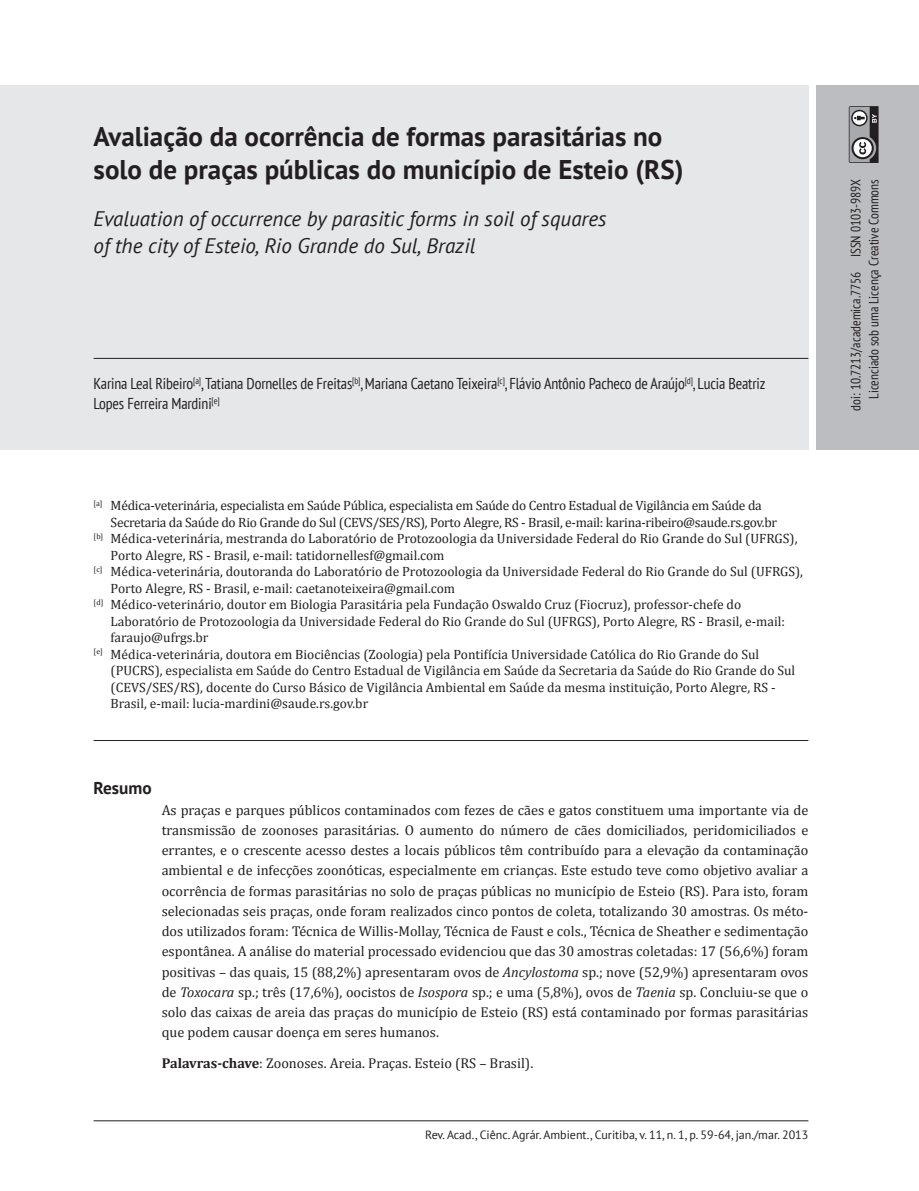
<style>
.page{position:relative;width:919px;height:1191px;background:#fff}
.page>*{position:absolute;margin:0;border:0;box-sizing:border-box;transform-origin:0 0}
.Título_Artigo{font:700 27px/33px "PT Sans";color:#231f20}
.Título_-_Língua_Estr{font:italic 21px/27px "PT Sans";color:#231f20}
.Título_-_Resumo{font:700 17.25px "PT Sans";color:#231f20}
.Nomes_-_Autores{font:condensed 15.75px/20.2px "PT Sans";letter-spacing:-.01em;color:#231f20}
.Texto_-_Resumo{font:14.25px/20.2px "Cambria";color:#231f20;text-align:justify}
.Palavras-chave{font:14.25px "Cambria";color:#231f20}
.Lista_-_Autores{font:13.5px/16.5px "Cambria";color:#231f20}
.Lista_-_Autores-2{font:13.5px/16.5px "Cambria";letter-spacing:-.02em;color:#231f20}
.Cabeçalho_Commons{font:condensed 13.5px "PT Sans";color:#231f20}
.Rodapé{font:12px "PT Sans";color:#231f20}
.s1{font-style:italic}
.s2{font-weight:700}
</style>
<div class="page">
<hr style="left:94px;top:1120px;width:714px;height:1px;background:#231f20">
<div style="left:0;top:85px;width:808px;height:365px;background:#e6e7e9"></div>
<div style="left:816px;top:85px;width:102px;height:365px;background:#bcbdc0"></div>
<svg style="left:848px;top:106px;width:30px;height:57px;background:#838284"></svg>
<hr style="left:94px;top:358px;width:714px;height:1px;background:#231f20">
<hr style="left:94px;top:740px;width:714px;height:1px;background:#231f20">
<p class="Título_Artigo" style="left:94px;top:119px;width:591px">Avaliação da ocorrência de formas parasitárias no solo de praças públicas do município de Esteio (RS)</p>
<p class="Título_-_Língua_Estr" style="left:94px;top:205px;width:514px">Evaluation of occurrence by parasitic forms in soil of squares of the city of Esteio, Rio Grande do Sul, Brazil</p>
<p class="Nomes_-_Autores" style="left:94px;top:373px;width:673px">Karina Leal Ribeiro<sup>[a]</sup>, Tatiana Dornelles de Freitas<sup>[b]</sup>, Mariana Caetano Teixeira<sup>[c]</sup>, Flávio Antônio Pacheco de Araújo<sup>[d]</sup>, Lucia Beatriz<br>Lopes Ferreira Mardini<sup>[e]</sup></p>
<p class="Lista_-_Autores-2" style="left:111px;top:497px;width:668px;text-indent:-17px"><sup>[a]</sup> Médica-veterinária, especialista em Saúde Pública, especialista em Saúde do Centro Estadual de Vigilância em Saúde da<br>Secretaria da Saúde do Rio Grande do Sul (CEVS/SES/RS), Porto Alegre, RS - Brasil, e-mail: karina-ribeiro@saude.rs.gov.br</p>
<p class="Lista_-_Autores" style="left:111px;top:530px;width:688px;text-indent:-17px"><sup>[b]</sup> Médica-veterinária, mestranda do Laboratório de Protozoologia da Universidade Federal do Rio Grande do Sul (UFRGS),<br>Porto Alegre, RS - Brasil, e-mail: tatidornellesf@gmail.com</p>
<p class="Lista_-_Autores" style="left:111px;top:563px;width:693px;text-indent:-17px"><sup>[c]</sup> Médica-veterinária, doutoranda do Laboratório de Protozoologia da Universidade Federal do Rio Grande do Sul (UFRGS),<br>Porto Alegre, RS - Brasil, e-mail: caetanoteixeira@gmail.com</p>
<p class="Lista_-_Autores" style="left:111px;top:596px;width:676px;text-indent:-17px"><sup>[d]</sup> Médico-veterinário, doutor em Biologia Parasitária pela Fundação Oswaldo Cruz (Fiocruz), professor-chefe do<br>Laboratório de Protozoologia da Universidade Federal do Rio Grande do Sul (UFRGS), Porto Alegre, RS - Brasil, e-mail: faraujo@ufrgs.br</p>
<p class="Lista_-_Autores" style="left:111px;top:646px;width:686px;text-indent:-17px"><sup>[e]</sup> Médica-veterinária, doutora em Biociências (Zoologia) pela Pontifícia Universidade Católica do Rio Grande do Sul (PUCRS), especialista em Saúde do Centro Estadual de Vigilância em Saúde da Secretaria da Saúde do Rio Grande do Sul (CEVS/SES/RS), docente do Curso Básico de Vigilância Ambiental em Saúde da mesma instituição, Porto Alegre, RS - Brasil, e-mail: lucia-mardini@saude.rs.gov.br</p>
<p class="Título_-_Resumo" style="left:94px;top:776px;width:60px">Resumo</p>
<p class="Texto_-_Resumo" style="left:162px;top:799px;width:648px">As praças e parques públicos contaminados com fezes de cães e gatos constituem uma importante via de transmissão de zoonoses parasitárias. O aumento do número de cães domiciliados, peridomiciliados e errantes, e o crescente acesso destes a locais públicos têm contribuído para a elevação da contaminação ambiental e de infecções zoonóticas, especialmente em crianças. Este estudo teve como objetivo avaliar a ocorrência de formas parasitárias no solo de praças públicas no município de Esteio (RS). Para isto, foram selecionadas seis praças, onde foram realizados cinco pontos de coleta, totalizando 30 amostras. Os méto&shy;dos utilizados foram: Técnica de Willis-Mollay, Técnica de Faust e cols., Técnica de Sheather e sedimentação espontânea. A análise do material processado evidenciou que das 30 amostras coletadas: 17 (56,6%) foram positivas – das quais, 15 (88,2%) apresentaram ovos de <span class="s1">Ancylostoma</span> sp.; nove (52,9%) apresentaram ovos de <span class="s1">Toxocara</span> sp.; três (17,6%), oocistos de <span class="s1">Isospora</span> sp.; e uma (5,8%), ovos de <span class="s1">Taenia</span> sp. Concluiu-se que o solo das caixas de areia das praças do município de Esteio (RS) está contaminado por formas parasitárias que podem causar doença em seres humanos.</p>
<p class="Palavras-chave" style="left:162px;top:1054px;width:373px"><span class="s2">Palavras-chave</span>: Zoonoses. Areia. Praças. Esteio (RS – Brasil).</p>
<p class="Rodapé" style="left:425px;top:1126px;width:384px">Rev. Acad., Ciênc. Agrár. Ambient., Curitiba, v. 11, n. 1, p. 59-64, jan./mar. 2013</p>
<p class="Cabeçalho_Commons" style="left:847px;top:410px;width:233px;rotate:-90deg">doi: 10.7213/academica.7756 ISSN 0103-989X</p>
<p class="Cabeçalho_Commons" style="left:865px;top:399px;width:221px;rotate:-90deg">Licenciado sob uma Licença Creative Commons</p>
</div>
